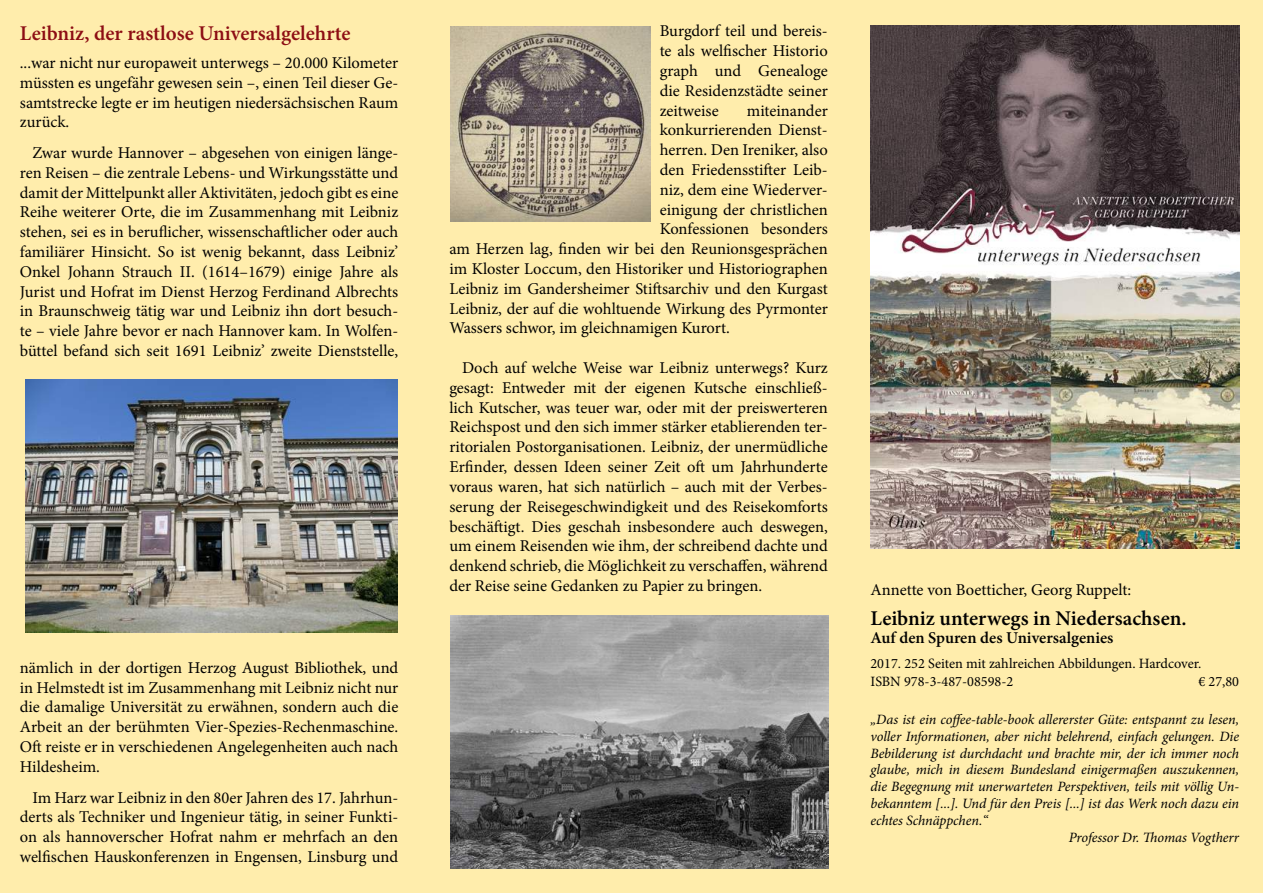
<style>
.page{position:relative;width:1263px;height:893px;background:#ffedac}
.page>*{position:absolute;margin:0;border:0;box-sizing:border-box;transform-origin:0 0}
.t1{font:600 21px "Minion Pro";color:#8d0e14}
.t2{font:600 21px "Minion Pro";color:#000}
.t3{font:16.5px/19.8px "Minion Pro";color:#000;text-align:justify}
.t4{font:600 16.5px "Minion Pro";color:#000}
.t5{font:italic 14.25px "Minion Pro";letter-spacing:-.005em;color:#000}
.t6{font:14.25px/17.2px "Minion Pro";color:#000}
</style>
<div class="page">
<img style="left:450px;top:615px;width:378px;height:253px">
<img style="left:25px;top:379px;width:372px;height:253px">
<img style="left:450px;top:26px;width:200px;height:196px">
<img style="left:870px;top:26px;width:369px;height:523px">
<p class="t1" style="left:20px;top:18px;width:332px">Leibniz, der rastlose Universalgelehrte</p>
<p class="t3" style="left:20px;top:53px;width:380px">...war nicht nur europaweit unterwegs – 20.000 Kilometer müssten es ungefähr gewesen sein –, einen Teil dieser Ge&shy;samtstrecke legte er im heutigen niedersächsischen Raum zurück.</p>
<p class="t3" style="left:20px;top:143px;width:380px;text-indent:13px">Zwar wurde Hannover – abgesehen von einigen länge&shy;ren Reisen – die zentrale Lebens- und Wirkungsstätte und damit der Mittelpunkt aller Aktivitäten, jedoch gibt es eine Reihe weiterer Orte, die im Zusammenhang mit Leibniz stehen, sei es in beruflicher, wissenschaftlicher oder auch familiärer Hinsicht. So ist wenig bekannt, dass Leibniz’ Onkel Johann Strauch II. (1614–1679) einige Jahre als Jurist und Hofrat im Dienst Herzog Ferdinand Albrechts in Braunschweig tätig war und Leibniz ihn dort besuch&shy;te – viele Jahre bevor er nach Hannover kam. In Wolfen&shy;büttel befand sich seit 1691 Leibniz’ zweite Dienststelle,</p>
<p class="t3" style="left:20px;top:658px;width:380px">nämlich in der dortigen Herzog August Bibliothek, und in Helmstedt ist im Zusammenhang mit Leibniz nicht nur die damalige Universität zu erwähnen, sondern auch die Arbeit an der berühmten Vier-Spezies-Rechenmaschine.<br>Oft reiste er in verschiedenen Angelegenheiten auch nach Hildesheim.</p>
<p class="t3" style="left:20px;top:787px;width:380px;text-indent:13px">Im Harz war Leibniz in den 80er Jahren des 17. Jahrhun&shy;derts als Techniker und Ingenieur tätig, in seiner Funkti&shy;on als hannoverscher Hofrat nahm er mehrfach an den welfischen Hauskonferenzen in Engensen, Linsburg und</p>
<p class="t3" style="left:660px;top:21px;width:170px">Burgdorf teil und bereis&shy;te als welfischer Historio graph und Genealoge die Residenzstädte seiner zeitweise</p>
<p class="t3" style="left:747px;top:101px;width:82px">miteinander</p>
<p class="t3" style="left:660px;top:120px;width:170px">konkurrierenden Dienst-</p>
<p class="t3" style="left:660px;top:140px;width:170px">herren. Den Ireniker, also</p>
<p class="t3" style="left:660px;top:160px;width:170px">den Friedensstifter Leib-</p>
<p class="t3" style="left:660px;top:180px;width:170px">niz, dem eine Wiederver-</p>
<p class="t3" style="left:660px;top:200px;width:170px">einigung der christlichen</p>
<p class="t3" style="left:660px;top:219px;width:170px">Konfessionen besonders</p>
<p class="t3" style="left:449px;top:239px;width:380px">am Herzen lag, finden wir bei den Reunionsgesprächen</p>
<p class="t3" style="left:449px;top:259px;width:380px">im Kloster Loccum, den Historiker und Historiographen</p>
<p class="t3" style="left:449px;top:279px;width:380px">Leibniz im Gandersheimer Stiftsarchiv und den Kurgast</p>
<p class="t3" style="left:449px;top:299px;width:380px">Leibniz, der auf die wohltuende Wirkung des Pyrmonter</p>
<p class="t3" style="left:449px;top:318px;width:282px">Wassers schwor, im gleichnamigen Kurort.</p>
<p class="t3" style="left:449px;top:358px;width:380px;text-indent:13px">Doch auf welche Weise war Leibniz unterwegs? Kurz gesagt: Entweder mit der eigenen Kutsche einschließ&shy;lich Kutscher, was teuer war, oder mit der preiswerteren Reichspost und den sich immer stärker etablierenden ter&shy;ritorialen Postorganisationen. Leibniz, der unermüdliche Erfinder, dessen Ideen seiner Zeit oft um Jahrhunderte voraus waren, hat sich natürlich – auch mit der Verbes&shy;serung der Reisegeschwindigkeit und des Reisekomforts beschäftigt. Dies geschah insbesondere auch deswegen, um einem Reisenden wie ihm, der schreibend dachte und denkend schrieb, die Möglichkeit zu verschaffen, während der Reise seine Gedanken zu Papier zu bringen.</p>
<p class="t3" style="left:870px;top:580px;width:262px">Annette von Boetticher, Georg Ruppelt:</p>
<p class="t2" style="left:870px;top:603px;width:318px">Leibniz unterwegs in Niedersachsen.</p>
<p class="t4" style="left:870px;top:626px;width:245px">Auf den Spuren des Universalgenies</p>
<p class="t6" style="left:870px;top:655px;width:332px">2017. 252 Seiten mit zahlreichen Abbildungen. Hardcover.<br>ISBN 978-3-487-08598-2</p>
<p class="t6" style="left:1198px;top:673px;width:42px">€ 27,80</p>
<p class="t5" style="left:870px;top:710px;width:370px">„Das ist ein coffee-table-book allererster Güte: entspannt zu lesen,</p>
<p class="t5" style="left:870px;top:727px;width:370px">voller Informationen, aber nicht belehrend, einfach gelungen. Die</p>
<p class="t5" style="left:870px;top:743px;width:370px">Bebilderung ist durchdacht und brachte mir, der ich immer noch</p>
<p class="t5" style="left:870px;top:760px;width:370px">glaube, mich in diesem Bundesland einigermaßen auszukennen,</p>
<p class="t5" style="left:870px;top:777px;width:370px">die Begegnung mit unerwarteten Perspektiven, teils mit völlig Un-</p>
<p class="t5" style="left:870px;top:794px;width:370px">bekanntem [...]. Und für den Preis [...] ist das Werk noch dazu ein</p>
<p class="t5" style="left:870px;top:811px;width:119px">echtes Schnäppchen.“</p>
<p class="t5" style="left:1069px;top:828px;width:172px">Professor Dr. Thomas Vogtherr</p>
</div>
